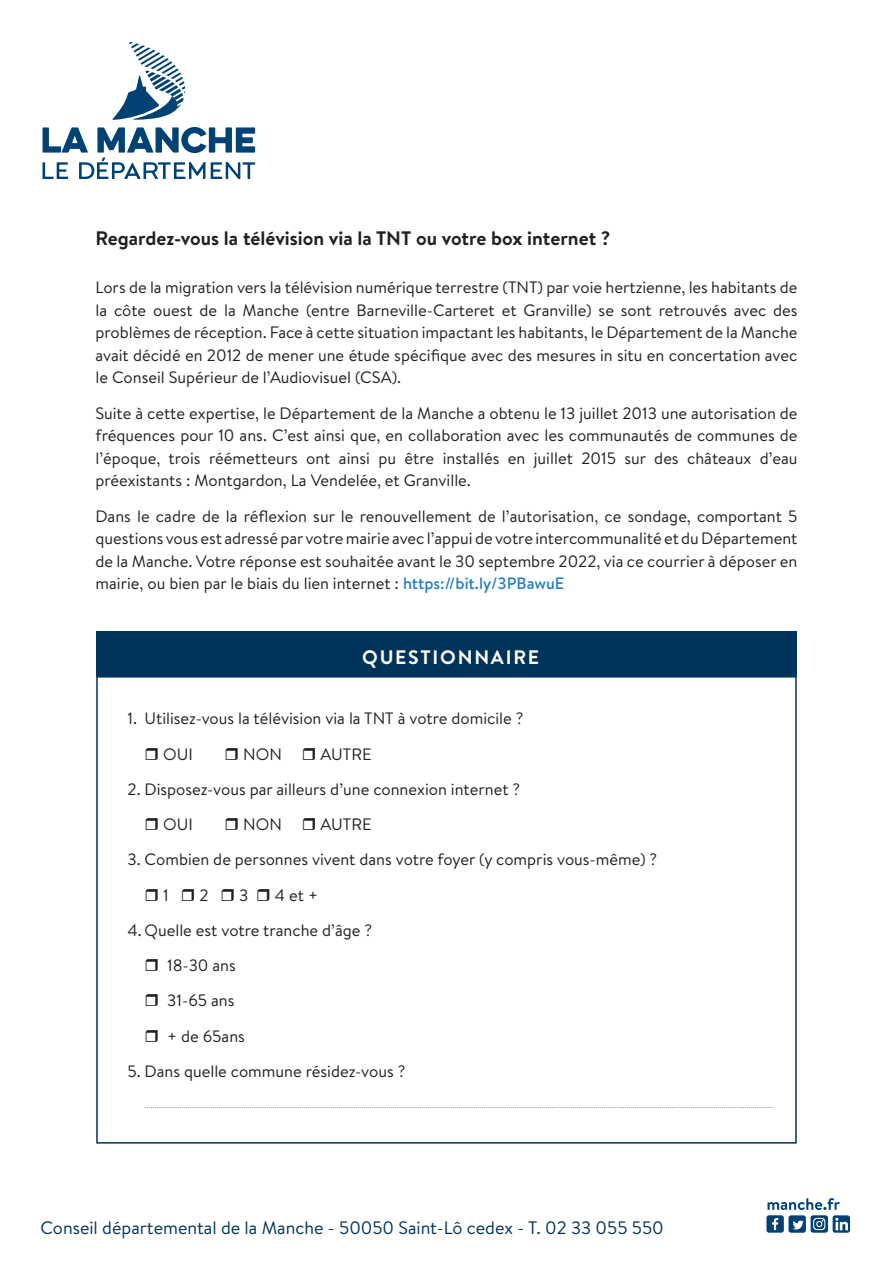
<style>
.page{position:relative;width:893px;height:1263px;background:#fff}
.page>*{position:absolute;margin:0;border:0;box-sizing:border-box;transform-origin:0 0}
.t1{font:700 19.5px "Brandon Text";color:#231f20}
.t2{font:700 19.5px "Brandon Text";letter-spacing:.09em;color:#fff}
.t3{font:18px "Brandon Text";color:#003359}
.t4{font:16.5px/22.5px "Brandon Text";color:#231f20}
.t5{font:300 9px "Brandon Text";color:#231f20}
.s1{font-weight:500;color:#227dc2}
</style>
<div class="page">
<svg style="left:766px;top:1198px;width:84px;height:35px"></svg>
<svg style="left:112px;top:42px;width:73px;height:78px"></svg>
<svg style="left:43px;top:127px;width:212px;height:52px"></svg>
<div style="left:96px;top:631px;width:701px;height:46px;background:#003359"></div>
<div style="left:96px;top:676px;width:701px;height:467px;border:2px solid #003359"></div>
<p class="t1" style="left:95px;top:225px;width:517px">Regardez-vous la télévision via la TNT ou votre box internet ?</p>
<p class="t4" style="left:95px;top:276px;width:703px;text-align:justify">Lors de la migration vers la télévision numérique terrestre (TNT) par voie hertzienne, les habitants de la côte ouest de la Manche (entre Barneville-Carteret et Granville) se sont retrouvés avec des problèmes de réception. Face à cette situation impactant les habitants, le Département de la Manche avait décidé en 2012 de mener une étude spécifique avec des mesures in situ en concertation avec le Conseil Supérieur de l’Audiovisuel (CSA).</p>
<p class="t4" style="left:95px;top:401px;width:704px;text-align:justify">Suite à cette expertise, le Département de la Manche a obtenu le 13 juillet 2013 une autorisation de fréquences pour 10 ans. C’est ainsi que, en collaboration avec les communautés de communes de l’époque, trois réémetteurs ont ainsi pu être installés en juillet 2015 sur des châteaux d’eau préexistants : Montgardon, La Vendelée, et Granville.</p>
<p class="t4" style="left:95px;top:504px;width:703px;text-align:justify">Dans le cadre de la réflexion sur le renouvellement de l’autorisation, ce sondage, comportant 5 questions vous est adressé par votre mairie avec l’appui de votre intercommunalité et du Département de la Manche. Votre réponse est souhaitée avant le 30 septembre 2022, via ce courrier à déposer en mairie, ou bien par le biais du lien internet : <span class="s1">https://bit.ly/3PBawuE</span></p>
<p class="t2" style="left:362px;top:643px;width:179px">QUESTIONNAIRE</p>
<p class="t4" style="left:163px;top:700px;width:362px;line-height:35.2px;text-indent:-36px">1. Utilisez-vous la télévision via la TNT à votre domicile ?<br>OUI</p>
<p class="t4" style="left:243px;top:742px;width:40px">NON</p>
<p class="t4" style="left:320px;top:742px;width:53px">AUTRE</p>
<p class="t4" style="left:163px;top:771px;width:359px;line-height:35.2px;text-indent:-36px">2. Disposez-vous par ailleurs d’une connexion internet ?<br>OUI</p>
<p class="t4" style="left:243px;top:813px;width:40px">NON</p>
<p class="t4" style="left:320px;top:813px;width:53px">AUTRE</p>
<p class="t4" style="left:163px;top:841px;width:496px;line-height:35.2px;text-indent:-36px">3. Combien de personnes vivent dans votre foyer (y compris vous-même) ?<br>1</p>
<p class="t4" style="left:199px;top:883px;width:11px">2</p>
<p class="t4" style="left:239px;top:883px;width:11px">3</p>
<p class="t4" style="left:275px;top:883px;width:45px">4 et +</p>
<p class="t4" style="left:167px;top:912px;width:206px;line-height:35.2px;text-indent:-40px">4. Quelle est votre tranche d’âge ?<br>18-30 ans<br>31-65 ans<br>+ de 65ans</p>
<p class="t4" style="left:128px;top:1059px;width:279px">5. Dans quelle commune résidez-vous ?</p>
<p class="t5" style="left:145px;top:1099px;width:630px">.....................................................................................................................................................................................................................................................................................................................................</p>
<p class="t3" style="left:40px;top:1215px;width:625px">Conseil départemental de la Manche - 50050 Saint-Lô cedex - T. 02 33 055 550</p>
</div>
